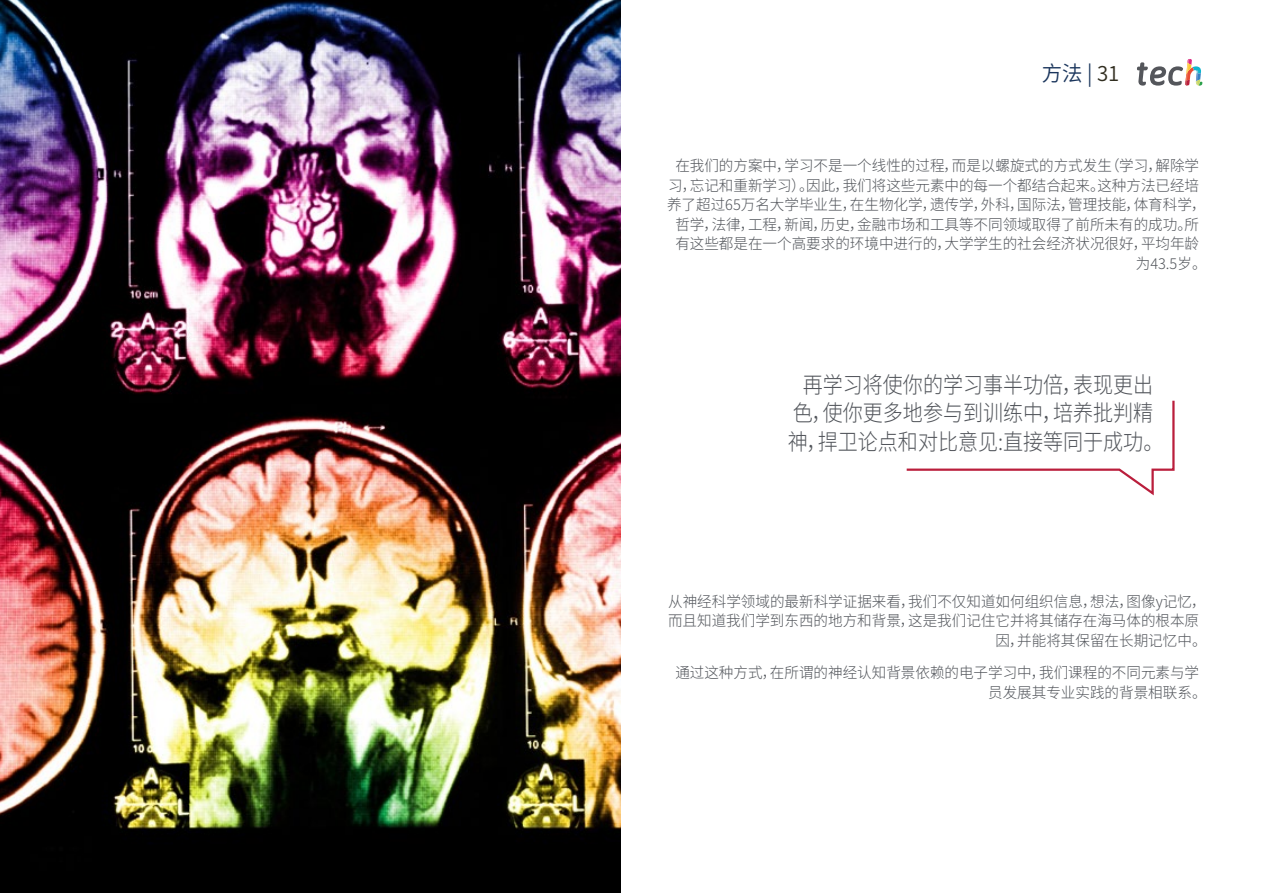
<style>
.page{position:relative;width:1263px;height:893px;background:#fff}
.page>*{position:absolute;margin:0;border:0;box-sizing:border-box;transform-origin:0 0}
.t1{font:300 22.5px/28.5px "Source Han Sans CN";color:#52555b;text-align:center;scale:.89 1}
.t2{font:21px "Source Han Sans CN";color:#1a355c}
.t3{font:300 15px/19.5px "Source Han Sans CN";color:#52555b}
.s1{color:#312e20}
</style>
<div class="page">
<svg style="left:1137px;top:59px;width:65px;height:27px"></svg>
<svg style="left:906px;top:400px;width:269px;height:96px"></svg>
<img style="left:0;top:0;width:621px;height:893px">
<h2 class="t2" style="left:1042px;top:61px;width:79px">方法 | <span class="s1">31</span></h2>
<p class="t3" style="left:675px;top:156px;width:525px">在我们的方案中，学习不是一个线性的过程，而是以螺旋式的方式发生（学习，解除学</p>
<p class="t3" style="left:668px;top:176px;width:533px">习，忘记和重新学习）。因此，我们将这些元素中的每一个都结合起来。这种方法已经培</p>
<p class="t3" style="left:667px;top:195px;width:540px">养了超过65万名大学毕业生，在生物化学，遗传学，外科，国际法，管理技能，体育科学，</p>
<p class="t3" style="left:675px;top:215px;width:525px">哲学，法律，工程，新闻，历史，金融市场和工具等不同领域取得了前所未有的成功。所</p>
<p class="t3" style="left:675px;top:234px;width:525px">有这些都是在一个高要求的环境中进行的，大学学生的社会经济状况很好，平均年龄</p>
<p class="t3" style="left:1136px;top:254px;width:72px">为43.5岁。</p>
<h1 class="t1" style="left:788px;top:370px;width:424px">再学习将使你的学习事半功倍，表现更出色，使你更多地参与到训练中，培养批判精神，捍卫论点和对比意见:直接等同于成功。</h1>
<p class="t3" style="left:668px;top:592px;width:539px">从神经科学领域的最新科学证据来看，我们不仅知道如何组织信息，想法，图像y记忆，</p>
<p class="t3" style="left:668px;top:611px;width:533px">而且知道我们学到东西的地方和背景，这是我们记住它并将其储存在海马体的根本原</p>
<p class="t3" style="left:995px;top:631px;width:213px">因，并能将其保留在长期记忆中。</p>
<p class="t3" style="left:988px;top:663px;width:220px;text-indent:-313px">通过这种方式，在所谓的神经认知背景依赖的电子学习中，我们课程的不同元素与学员发展其专业实践的背景相联系。</p>
</div>
